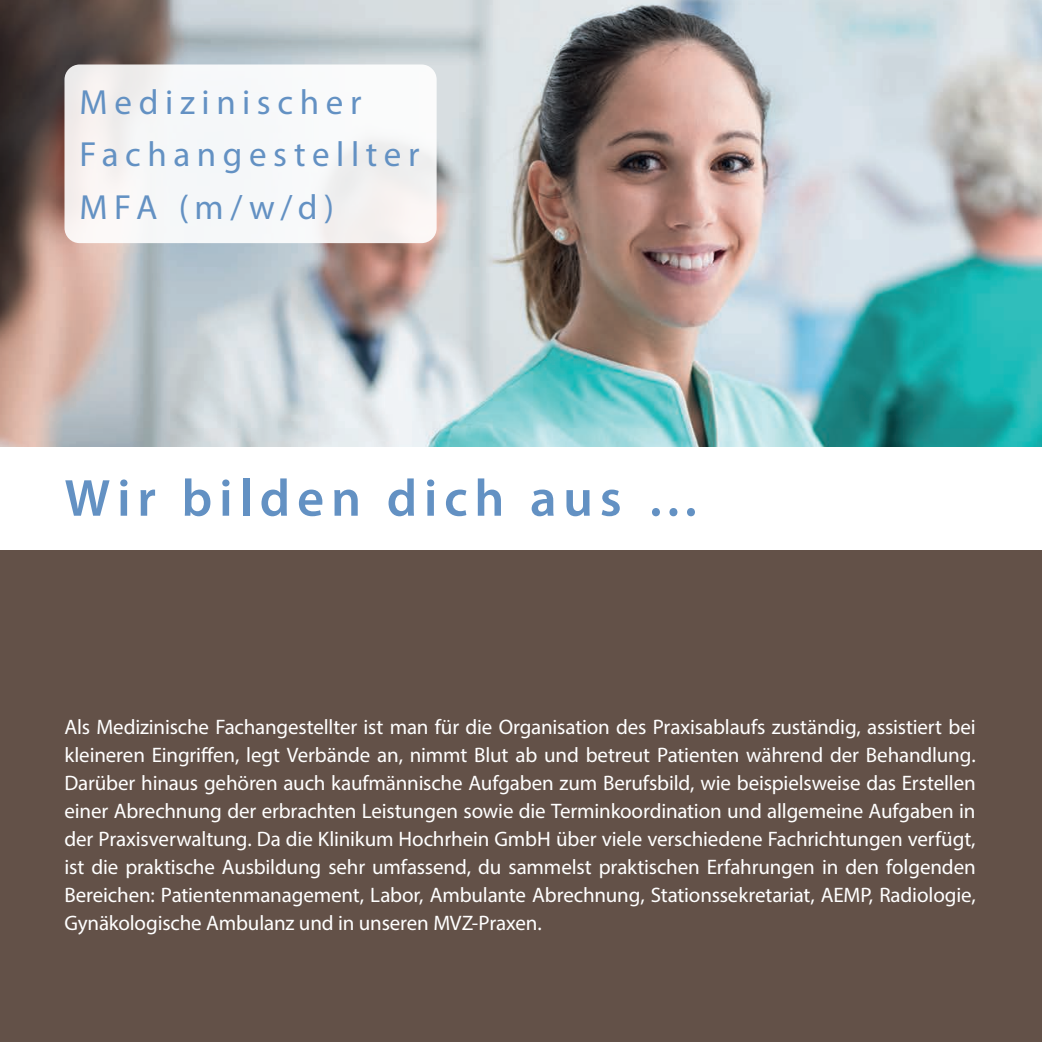
<style>
.page{position:relative;width:1042px;height:1042px;background:#fff}
.page>*{position:absolute;margin:0;border:0;box-sizing:border-box;transform-origin:0 0}
.t1{font:600 52.5px "Myriad Pro";letter-spacing:.13em;color:#6391c3}
.t2{font:35px/52.5px "Myriad Pro";letter-spacing:.19em;color:#6391c3}
.t3{font:21px/28px "Myriad Pro";letter-spacing:-.01em;color:#fff;text-align:justify}
</style>
<div class="page">
<div style="left:0;top:551px;width:1042px;height:491px;background:#635148"></div>
<img style="left:0;top:0;width:1042px;height:446px">
<div style="left:64px;top:64px;width:373px;height:179px;background:linear-gradient(to right,#f5f4f4,#f7f8f8);border-radius:15px"></div>
<h2 class="t2" style="left:79px;top:75px;width:342px">Medizinischer<br>Fachangestellter<br>MFA (m/w/d)</h2>
<h1 class="t1" style="left:64px;top:465px;width:637px">Wir bilden dich aus …</h1>
<p class="t3" style="left:64px;top:712px;width:913px">Als Medizinische Fachangestellter ist man für die Organisation des Praxisablaufs zuständig, assistiert bei kleineren Eingriffen, legt Verbände an, nimmt Blut ab und betreut Patienten während der Behandlung.<br>Darüber hinaus gehören auch kaufmännische Aufgaben zum Berufsbild, wie beispielsweise das Erstellen einer Abrechnung der erbrachten Leistungen sowie die Terminkoordination und allgemeine Aufgaben in der Praxisverwaltung. Da die Klinikum Hochrhein GmbH über viele verschiedene Fachrichtungen verfügt, ist die praktische Ausbildung sehr umfassend, du sammelst praktischen Erfahrungen in den folgenden Bereichen: Patientenmanagement, Labor, Ambulante Abrechnung, Stationssekretariat, AEMP, Radiologie, Gynäkologische Ambulanz und in unseren MVZ-Praxen.</p>
</div>
